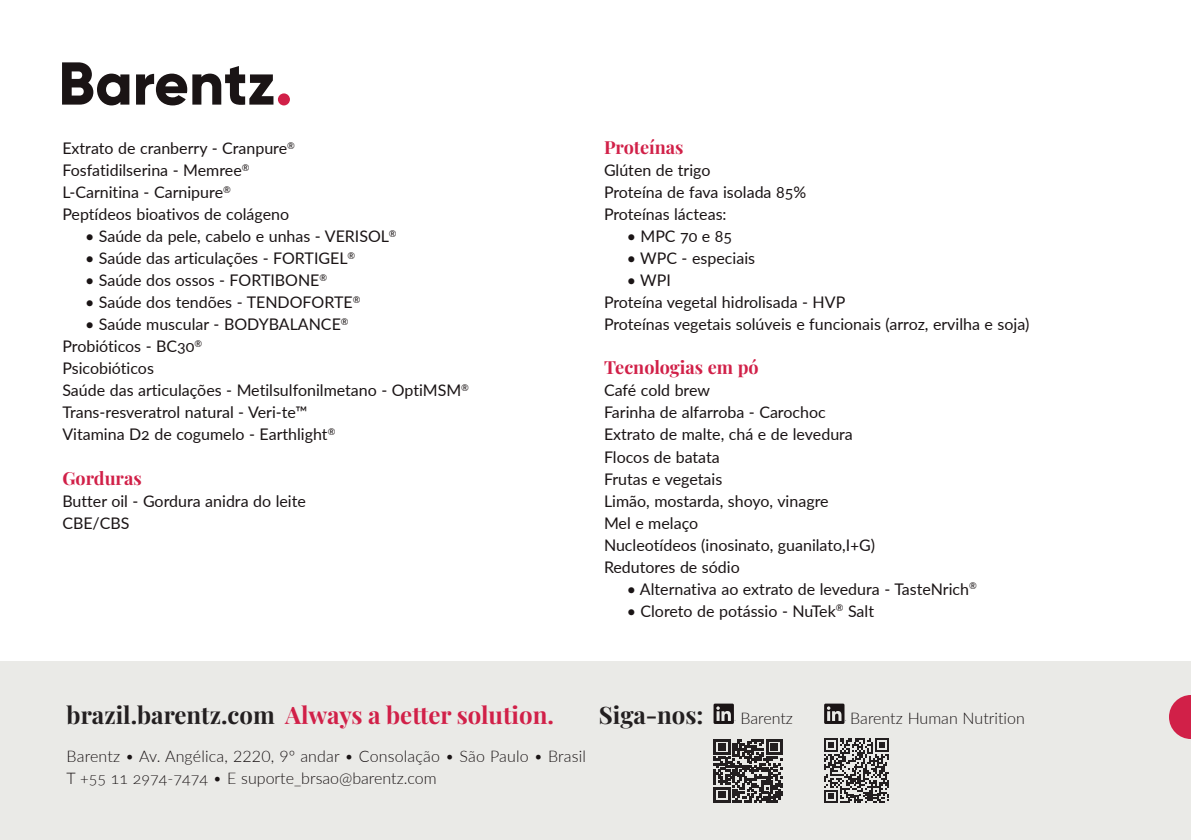
<style>
.page{position:relative;width:1191px;height:840px;background:#fff}
.page>*{position:absolute;margin:0;border:0;box-sizing:border-box;transform-origin:0 0}
.kop1{font:700 24px "Playfair Display";color:#d12048}
.kop1-2{font:700 24px "Playfair Display";color:#231f20}
.Text_header{font:700 18px "Playfair Display";color:#d12048}
.Text_header-2{font:16px "Lato";color:#1a1415}
.platte_tekst{font:300 16px "Lato";color:#1a1415}
.s1{color:#231f20}
</style>
<div class="page">
<svg style="left:62px;top:62px;width:211px;height:44px"></svg>
<div style="left:278px;top:93px;width:12px;height:12px;background:#d12048;border-radius:50%"></div>
<div style="left:0;top:661px;width:1191px;height:178px;background:#eaeae7"></div>
<svg style="left:1169px;top:695px;width:22px;height:43px"></svg>
<svg style="left:713px;top:739px;width:69px;height:63px"></svg>
<svg style="left:713px;top:703px;width:22px;height:20px"></svg>
<svg style="left:824px;top:738px;width:65px;height:64px"></svg>
<svg style="left:824px;top:703px;width:22px;height:20px"></svg>
<p class="Text_header-2" style="left:62px;top:137px;width:234px">Extrato de cranberry - Cranpure<sup>®</sup></p>
<p class="Text_header-2" style="left:62px;top:159px;width:189px">Fosfatidilserina - Memree<sup>®</sup></p>
<p class="Text_header-2" style="left:62px;top:181px;width:170px">L-Carnitina - Carnipure<sup>®</sup></p>
<p class="Text_header-2" style="left:62px;top:203px;width:228px">Peptídeos bioativos de colágeno</p>
<p class="Text_header-2" style="left:85px;top:225px;width:313px">• Saúde da pele, cabelo e unhas - VERISOL<sup>®</sup></p>
<p class="Text_header-2" style="left:85px;top:247px;width:271px">• Saúde das articulações - FORTIGEL<sup>®</sup></p>
<p class="Text_header-2" style="left:85px;top:269px;width:244px">• Saúde dos ossos - FORTIBONE<sup>®</sup></p>
<p class="Text_header-2" style="left:85px;top:291px;width:277px">• Saúde dos tendões - TENDOFORTE<sup>®</sup></p>
<p class="Text_header-2" style="left:85px;top:313px;width:265px">• Saúde muscular - BODYBALANCE<sup>®</sup></p>
<p class="Text_header-2" style="left:62px;top:335px;width:141px">Probióticos - BC30<sup>®</sup></p>
<p class="Text_header-2" style="left:62px;top:357px;width:93px">Psicobióticos</p>
<p class="Text_header-2" style="left:62px;top:379px;width:408px">Saúde das articulações - Metilsulfonilmetano - OptiMSM<sup>®</sup></p>
<p class="Text_header-2" style="left:62px;top:401px;width:247px">Trans-resveratrol natural - Veri-te™</p>
<p class="Text_header-2" style="left:62px;top:423px;width:274px">Vitamina D2 de cogumelo - Earthlight<sup>®</sup></p>
<p class="Text_header" style="left:62px;top:463px;width:81px">Gorduras</p>
<p class="Text_header-2" style="left:62px;top:489px;width:245px">Butter oil - Gordura anidra do leite</p>
<p class="Text_header-2" style="left:62px;top:511px;width:69px">CBE/CBS</p>
<p class="Text_header" style="left:604px;top:133px;width:81px">Proteínas</p>
<p class="Text_header-2" style="left:604px;top:159px;width:108px">Glúten de trigo</p>
<p class="Text_header-2" style="left:604px;top:181px;width:204px">Proteína de fava isolada 85%</p>
<p class="Text_header-2" style="left:604px;top:203px;width:124px">Proteínas lácteas:</p>
<p class="Text_header-2" style="left:626px;top:225px;width:107px">• MPC 70 e 85</p>
<p class="Text_header-2" style="left:626px;top:247px;width:130px">• WPC - especiais</p>
<p class="Text_header-2" style="left:626px;top:269px;width:46px">• WPI</p>
<p class="Text_header-2" style="left:604px;top:291px;width:243px">Proteína vegetal hidrolisada - HVP</p>
<p class="Text_header-2" style="left:604px;top:313px;width:427px">Proteínas vegetais solúveis e funcionais (arroz, ervilha e soja)</p>
<p class="Text_header" style="left:604px;top:353px;width:156px">Tecnologias em pó</p>
<p class="Text_header-2" style="left:604px;top:379px;width:108px">Café cold brew</p>
<p class="Text_header-2" style="left:604px;top:401px;width:223px">Farinha de alfarroba - Carochoc</p>
<p class="Text_header-2" style="left:604px;top:423px;width:250px">Extrato de malte, chá e de levedura</p>
<p class="Text_header-2" style="left:604px;top:445px;width:117px">Flocos de batata</p>
<p class="Text_header-2" style="left:604px;top:467px;width:120px">Frutas e vegetais</p>
<p class="Text_header-2" style="left:604px;top:489px;width:226px">Limão, mostarda, shoyo, vinagre</p>
<p class="Text_header-2" style="left:604px;top:511px;width:96px">Mel e melaço</p>
<p class="Text_header-2" style="left:604px;top:533px;width:272px">Nucleotídeos (inosinato, guanilato,I+G)</p>
<p class="Text_header-2" style="left:604px;top:555px;width:137px">Redutores de sódio</p>
<p class="Text_header-2" style="left:626px;top:577px;width:352px">• Alternativa ao extrato de levedura - TasteNrich<sup>®</sup></p>
<p class="Text_header-2" style="left:626px;top:599px;width:249px">• Cloreto de potássio - NuTek<sup>®</sup> Salt</p>
<p class="kop1" style="left:67px;top:696px;width:489px"><span class="s1">brazil.barentz.com</span> Always a better solution.</p>
<p class="kop1-2" style="left:599px;top:696px;width:106px">Siga-nos:</p>
<p class="platte_tekst" style="left:67px;top:744px;width:521px">Barentz • Av. Angélica, 2220, 9º andar • Consolação • São Paulo • Brasil</p>
<p class="platte_tekst" style="left:67px;top:766px;width:372px">T +55 11 2974-7474 • E suporte_brsao@barentz.com</p>
<p class="platte_tekst" style="left:740px;top:706px;width:54px">Barentz</p>
<p class="platte_tekst" style="left:850px;top:706px;width:176px">Barentz Human Nutrition</p>
</div>
